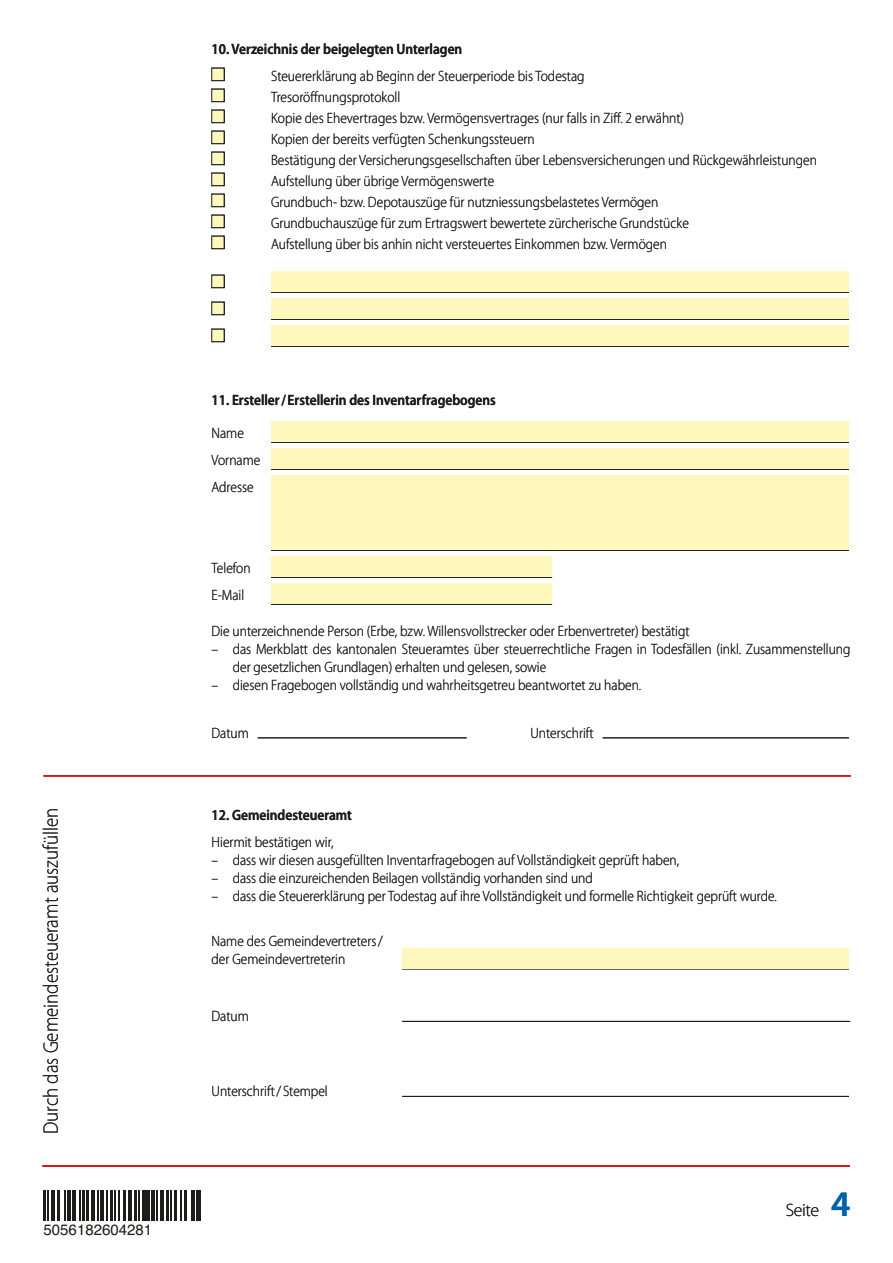
<style>
.page{position:relative;width:893px;height:1263px;background:#fff}
.page>*{position:absolute;margin:0;border:0;box-sizing:border-box;transform-origin:0 0}
.Grundschrift{font:300 21px "Myriad Pro";color:#1d1d1b;scale:.9 1}
.Randtext_neu{font:300 18px "Myriad Pro";letter-spacing:-.02em;color:#1d1d1b}
.Grundschrift-2{font:300 15px/18px "Myriad Pro";color:#1d1d1b;scale:.9 1}
.Untertitel{font:600 15px "Myriad Pro";color:#1d1d1b;scale:.9 1}
.t1{font:15px "Helvetica";color:#1d1d1b}
.s1{font-weight:600;font-size:36px;color:#0062a8}
</style>
<div class="page">
<hr style="left:402px;top:1021px;width:448px;height:1px;background:#1d1d1b">
<hr style="left:43px;top:1165px;width:807px;height:2px;background:#d51318">
<hr style="left:271px;top:292px;width:578px;height:1px;background:#1d1d1b">
<hr style="left:271px;top:319px;width:578px;height:1px;background:#1d1d1b">
<hr style="left:271px;top:346px;width:578px;height:1px;background:#1d1d1b">
<hr style="left:271px;top:442px;width:578px;height:1px;background:#1d1d1b">
<hr style="left:271px;top:469px;width:578px;height:1px;background:#1d1d1b">
<hr style="left:271px;top:550px;width:578px;height:1px;background:#1d1d1b">
<hr style="left:271px;top:577px;width:281px;height:1px;background:#1d1d1b">
<hr style="left:271px;top:604px;width:281px;height:1px;background:#1d1d1b">
<hr style="left:258px;top:738px;width:209px;height:1px;background:#1d1d1b">
<hr style="left:603px;top:738px;width:246px;height:1px;background:#1d1d1b">
<hr style="left:402px;top:969px;width:447px;height:1px;background:#1d1d1b">
<hr style="left:402px;top:1096px;width:447px;height:1px;background:#1d1d1b">
<hr style="left:43px;top:775px;width:808px;height:2px;background:#d51318">
<hr style="left:44px;top:1191px;width:2px;height:30px;background:#1d1d1b">
<hr style="left:47px;top:1191px;width:2px;height:30px;background:#1d1d1b">
<hr style="left:51px;top:1191px;width:4px;height:30px;background:#1d1d1b">
<hr style="left:58px;top:1191px;width:2px;height:30px;background:#1d1d1b">
<hr style="left:64px;top:1191px;width:1px;height:30px;background:#1d1d1b">
<hr style="left:67px;top:1191px;width:3px;height:30px;background:#1d1d1b">
<hr style="left:72px;top:1191px;width:4px;height:30px;background:#1d1d1b">
<hr style="left:79px;top:1191px;width:2px;height:30px;background:#1d1d1b">
<hr style="left:82px;top:1191px;width:3px;height:30px;background:#1d1d1b">
<hr style="left:86px;top:1191px;width:2px;height:30px;background:#1d1d1b">
<hr style="left:91px;top:1191px;width:4px;height:30px;background:#1d1d1b">
<hr style="left:97px;top:1191px;width:2px;height:30px;background:#1d1d1b">
<hr style="left:100px;top:1191px;width:4px;height:30px;background:#1d1d1b">
<hr style="left:106px;top:1191px;width:2px;height:30px;background:#1d1d1b">
<hr style="left:110px;top:1191px;width:3px;height:30px;background:#1d1d1b">
<hr style="left:114px;top:1191px;width:1px;height:30px;background:#1d1d1b">
<hr style="left:118px;top:1191px;width:1px;height:30px;background:#1d1d1b">
<hr style="left:123px;top:1191px;width:3px;height:30px;background:#1d1d1b">
<hr style="left:128px;top:1191px;width:4px;height:30px;background:#1d1d1b">
<hr style="left:135px;top:1191px;width:2px;height:30px;background:#1d1d1b">
<hr style="left:138px;top:1191px;width:2px;height:30px;background:#1d1d1b">
<hr style="left:142px;top:1191px;width:1px;height:30px;background:#1d1d1b">
<div style="left:145px;top:1191px;width:5px;height:30px;background:#1d1d1b"></div>
<hr style="left:151px;top:1191px;width:4px;height:30px;background:#1d1d1b">
<hr style="left:156px;top:1191px;width:2px;height:30px;background:#1d1d1b">
<hr style="left:160px;top:1191px;width:4px;height:30px;background:#1d1d1b">
<hr style="left:167px;top:1191px;width:2px;height:30px;background:#1d1d1b">
<hr style="left:170px;top:1191px;width:2px;height:30px;background:#1d1d1b">
<hr style="left:174px;top:1191px;width:3px;height:30px;background:#1d1d1b">
<hr style="left:181px;top:1191px;width:1px;height:30px;background:#1d1d1b">
<hr style="left:184px;top:1191px;width:3px;height:30px;background:#1d1d1b">
<hr style="left:191px;top:1191px;width:4px;height:30px;background:#1d1d1b">
<hr style="left:196px;top:1191px;width:1px;height:30px;background:#1d1d1b">
<hr style="left:199px;top:1191px;width:2px;height:30px;background:#1d1d1b">
<div style="left:271px;top:272px;width:578px;height:20px;background:#fff8bd"></div>
<div style="left:271px;top:299px;width:578px;height:20px;background:#fff8bd"></div>
<div style="left:271px;top:326px;width:578px;height:20px;background:#fff8bd"></div>
<div style="left:271px;top:422px;width:578px;height:20px;background:#fff8bd"></div>
<div style="left:271px;top:449px;width:578px;height:20px;background:#fff8bd"></div>
<div style="left:271px;top:476px;width:578px;height:74px;background:#fff8bd"></div>
<div style="left:271px;top:557px;width:281px;height:20px;background:#fff8bd"></div>
<div style="left:271px;top:584px;width:281px;height:20px;background:#fff8bd"></div>
<div style="left:402px;top:948px;width:447px;height:20px;background:#fff8bd"></div>
<div style="left:212px;top:68px;width:12px;height:13px;background:#fff8bd"></div>
<div style="left:212px;top:68px;width:12px;height:13px;border:1px solid #1d1d1b"></div>
<div style="left:212px;top:89px;width:12px;height:13px;background:#fff8bd"></div>
<div style="left:212px;top:89px;width:12px;height:13px;border:1px solid #1d1d1b"></div>
<div style="left:212px;top:110px;width:12px;height:13px;background:#fff8bd"></div>
<div style="left:212px;top:110px;width:12px;height:13px;border:1px solid #1d1d1b"></div>
<div style="left:212px;top:131px;width:12px;height:13px;background:#fff8bd"></div>
<div style="left:212px;top:131px;width:12px;height:13px;border:1px solid #1d1d1b"></div>
<div style="left:212px;top:152px;width:12px;height:13px;background:#fff8bd"></div>
<div style="left:212px;top:152px;width:12px;height:13px;border:1px solid #1d1d1b"></div>
<div style="left:212px;top:173px;width:12px;height:13px;background:#fff8bd"></div>
<div style="left:212px;top:173px;width:12px;height:13px;border:1px solid #1d1d1b"></div>
<div style="left:212px;top:194px;width:12px;height:13px;background:#fff8bd"></div>
<div style="left:212px;top:194px;width:12px;height:13px;border:1px solid #1d1d1b"></div>
<div style="left:212px;top:215px;width:12px;height:13px;background:#fff8bd"></div>
<div style="left:212px;top:215px;width:12px;height:13px;border:1px solid #1d1d1b"></div>
<div style="left:212px;top:236px;width:12px;height:13px;background:#fff8bd"></div>
<div style="left:212px;top:236px;width:12px;height:13px;border:1px solid #1d1d1b"></div>
<div style="left:212px;top:275px;width:12px;height:13px;background:#fff8bd"></div>
<div style="left:212px;top:275px;width:12px;height:13px;border:1px solid #1d1d1b"></div>
<div style="left:212px;top:302px;width:12px;height:13px;background:#fff8bd"></div>
<div style="left:212px;top:302px;width:12px;height:13px;border:1px solid #1d1d1b"></div>
<div style="left:212px;top:329px;width:12px;height:13px;background:#fff8bd"></div>
<div style="left:212px;top:329px;width:12px;height:13px;border:1px solid #1d1d1b"></div>
<p class="Grundschrift" style="left:39px;top:1134px;width:364px;rotate:-90deg">Durch das Gemeindesteueramt auszufüllen</p>
<p class="t1" style="left:44px;top:1218px;width:110px">5056182604281</p>
<p class="Untertitel" style="left:212px;top:40px;width:280px">10. Verzeichnis der beigelegten Unterlagen</p>
<p class="Grundschrift-2" style="left:271px;top:67px;width:350px">Steuererklärung ab Beginn der Steuerperiode bis Todestag</p>
<p class="Grundschrift-2" style="left:271px;top:88px;width:145px">Tresoröffnungsprotokoll</p>
<p class="Grundschrift-2" style="left:271px;top:109px;width:460px">Kopie des Ehevertrages bzw. Vermögensvertrages (nur falls in Ziff. 2 erwähnt)</p>
<p class="Grundschrift-2" style="left:271px;top:130px;width:295px">Kopien der bereits verfügten Schenkungssteuern</p>
<p class="Grundschrift-2" style="left:271px;top:151px;width:608px">Bestätigung der Versicherungsgesellschaften über Lebensversicherungen und Rückgewährleistungen</p>
<p class="Grundschrift-2" style="left:271px;top:172px;width:249px">Aufstellung über übrige Vermögenswerte</p>
<p class="Grundschrift-2" style="left:271px;top:193px;width:432px">Grundbuch- bzw. Depotauszüge für nutzniessungsbelastetes Vermögen</p>
<p class="Grundschrift-2" style="left:271px;top:214px;width:466px">Grundbuchauszüge für zum Ertragswert bewertete zürcherische Grundstücke</p>
<p class="Grundschrift-2" style="left:271px;top:235px;width:441px">Aufstellung über bis anhin nicht versteuertes Einkommen bzw. Vermögen</p>
<p class="Grundschrift-2" style="left:310px;top:88px;width:5px">f</p>
<p class="Grundschrift-2" style="left:395px;top:88px;width:8px">ll</p>
<p class="Grundschrift-2" style="left:613px;top:109px;width:5px">f</p>
<p class="Untertitel" style="left:212px;top:391px;width:317px">11. Ersteller/Erstellerin des Inventarfragebogens</p>
<p class="Grundschrift-2" style="left:212px;top:424px;width:37px">Name</p>
<p class="Grundschrift-2" style="left:212px;top:451px;width:56px">Vorname</p>
<p class="Grundschrift-2" style="left:212px;top:478px;width:48px">Adresse</p>
<p class="Grundschrift-2" style="left:212px;top:559px;width:45px">Telefon</p>
<p class="Grundschrift-2" style="left:212px;top:586px;width:38px">E-Mail</p>
<p class="Grundschrift-2" style="left:212px;top:622px;width:533px">Die unterzeichnende Person (Erbe, bzw. Willensvollstrecker oder Erbenvertreter) bestätigt</p>
<p class="Grundschrift-2" style="left:233px;top:640px;width:688px;text-indent:-21px">– das Merkblatt des kantonalen Steueramtes über steuerrechtliche Fragen in Todesfällen (inkl. Zusammenstellung der gesetzlichen Grundlagen) erhalten und gelesen, sowie</p>
<p class="Grundschrift-2" style="left:212px;top:676px;width:479px">– diesen Fragebogen vollständig und wahrheitsgetreu beantwortet zu haben.</p>
<p class="Grundschrift-2" style="left:212px;top:724px;width:43px">Datum</p>
<p class="Grundschrift-2" style="left:530px;top:724px;width:72px">Unterschrift</p>
<p class="Untertitel" style="left:212px;top:807px;width:158px">12. Gemeindesteueramt</p>
<p class="Grundschrift-2" style="left:212px;top:834px;width:137px">Hiermit bestätigen wir,</p>
<p class="Grundschrift-2" style="left:212px;top:852px;width:521px">– dass wir diesen ausgefüllten Inventarfragebogen auf Vollständigkeit geprüft haben,</p>
<p class="Grundschrift-2" style="left:212px;top:870px;width:425px">– dass die einzureichenden Beilagen vollständig vorhanden sind und</p>
<p class="Grundschrift-2" style="left:212px;top:888px;width:630px">– dass die Steuererklärung per Todestag auf ihre Vollständigkeit und formelle Richtigkeit geprüft wurde.</p>
<p class="Grundschrift-2" style="left:212px;top:933px;width:192px">Name des Gemeindevertreters/</p>
<p class="Grundschrift-2" style="left:212px;top:951px;width:150px">der Gemeindevertreterin</p>
<p class="Grundschrift-2" style="left:497px;top:888px;width:8px">ll</p>
<p class="Grundschrift-2" style="left:212px;top:1008px;width:43px">Datum</p>
<p class="Grundschrift-2" style="left:212px;top:1083px;width:131px">Unterschrift/ Stempel</p>
<p class="Randtext_neu" style="left:786px;top:1200px;width:66px">Seite <span class="s1">4</span></p>
</div>
